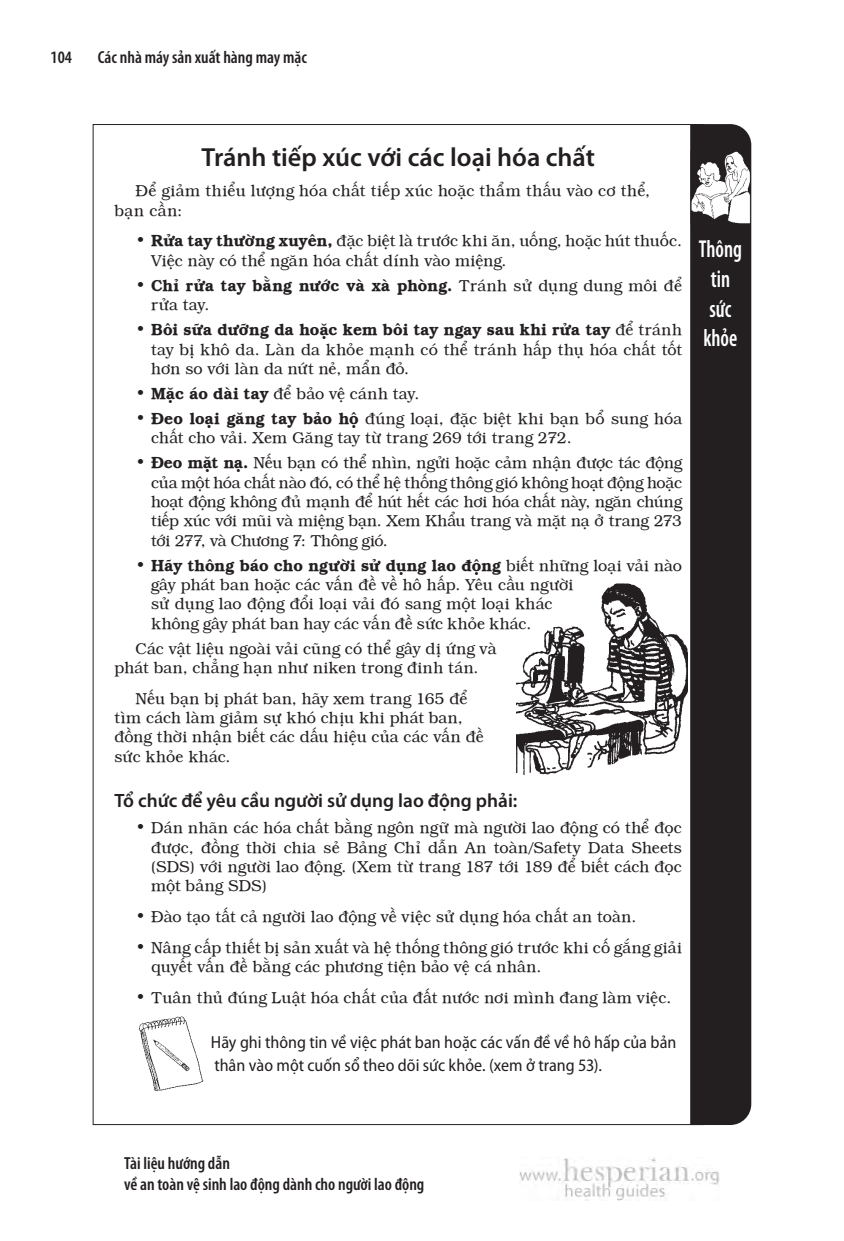
<style>
.page{position:relative;width:844px;height:1241px;background:#fff}
.page>*{position:absolute;margin:0;border:0;box-sizing:border-box;transform-origin:0 0}
.head_first_aid_box{font:600 26.25px "Myriad Pro";color:#231f20}
.Head_box_condensed{font:600 condensed 24.5px "Myriad Pro";color:#fff;scale:.85 1}
._4_head{font:600 19.25px "Myriad Pro";color:#231f20}
.health_notebook_text{font:semi-condensed 17.5px/22.8px "Myriad Pro";color:#231f20}
.t1{font:600 condensed 17.5px/21px "Myriad Pro";color:#231f20}
.body_info_box{font:16.1px/19.2px "UVN Sach Vo";letter-spacing:.01em;color:#231f20}
.t2{font:700 16.1px/19.2px "UVN Sach Vo";letter-spacing:.005em;color:#231f20}
.s1{font-size:17.5px}
.s2{font-weight:700}
.s3{font-weight:400;font-size:17.5px}
.s4{font-weight:400}
</style>
<div class="page">
<img style="left:519px;top:1157px;width:200px;height:43px">
<img style="left:516px;top:583px;width:171px;height:192px">
<img style="left:139px;top:1016px;width:65px;height:76px">
<div style="left:690px;top:124px;width:61px;height:1000px;background:#231f20"></div>
<img style="left:692px;top:152px;width:56px;height:70px">
<div style="left:690px;top:150px;width:60px;height:74px;border:1px solid #231f20"></div>
<p class="t1" style="left:51px;top:47px;width:23px">104</p>
<p class="t1" style="left:98px;top:47px;width:210px">Các nhà máy sản xuất hàng may mặc</p>
<p class="head_first_aid_box" style="left:201px;top:140px;width:395px">Tránh tiếp xúc với các loại hóa chất</p>
<p class="body_info_box" style="left:114px;top:180px;width:537px;text-indent:21px">Để giảm thiểu lượng hóa chất tiếp xúc hoặc thẩm thấu vào cơ thể, bạn cần:</p>
<p class="body_info_box" style="left:151px;top:230px;width:532px;text-indent:-16px"><span class="s1">•</span> <span class="s2">Rửa tay thường xuyên,</span> đặc biệt là trước khi ăn, uống, hoặc hút thuốc.<br>Việc này có thể ngăn hóa chất dính vào miệng.</p>
<p class="t2" style="left:151px;top:275px;width:532px;text-indent:-16px"><span class="s3">•</span> Chỉ rửa tay bằng nước và xà phòng. <span class="s4">Tránh sử dụng dung môi để rửa tay.</span></p>
<p class="body_info_box" style="left:151px;top:319px;width:532px;text-align:justify;text-indent:-16px"><span class="s1">•</span> <span class="s2">Bôi sữa dưỡng da hoặc kem bôi tay ngay sau khi rửa tay</span> để tránh tay bị khô da. Làn da khỏe mạnh có thể tránh hấp thụ hóa chất tốt hơn so với làn da nứt nẻ, mẩn đỏ.</p>
<p class="body_info_box" style="left:135px;top:382px;width:285px"><span class="s1">•</span> <span class="s2">Mặc áo dài tay</span> để bảo vệ cánh tay.</p>
<p class="body_info_box" style="left:151px;top:407px;width:532px;text-indent:-16px"><span class="s1">•</span> <span class="s2">Đeo loại găng tay bảo hộ</span> đúng loại, đặc biệt khi bạn bổ sung hóa chất cho vải. Xem Găng tay từ trang 269 tới trang 272.</p>
<p class="body_info_box" style="left:151px;top:452px;width:532px;text-align:justify;text-indent:-16px"><span class="s1">•</span> <span class="s2">Đeo mặt nạ.</span> Nếu bạn có thể nhìn, ngửi hoặc cảm nhận được tác động của một hóa chất nào đó, có thể hệ thống thông gió không hoạt động hoặc hoạt động không đủ mạnh để hút hết các hơi hóa chất này, ngăn chúng tiếp xúc với mũi và miệng bạn. Xem Khẩu trang và mặt nạ ở trang 273 tới 277, và Chương 7: Thông gió.</p>
<p class="body_info_box" style="left:151px;top:554px;width:532px;text-indent:-16px"><span class="s1">•</span> <span class="s2">Hãy thông báo cho người sử dụng lao động</span> biết những loại vải nào gây phát ban hoặc các vấn đề về hô hấp. Yêu cầu người<br>sử dụng lao động đổi loại vải đó sang một loại khác<br>không gây phát ban hay các vấn đề sức khỏe khác.</p>
<p class="body_info_box" style="left:114px;top:637px;width:383px;text-indent:21px">Các vật liệu ngoài vải cũng có thể gây dị ứng và phát ban, chẳng hạn như niken trong đinh tán.</p>
<p class="body_info_box" style="left:114px;top:687px;width:370px;text-indent:21px">Nếu bạn bị phát ban, hãy xem trang 165 để tìm cách làm giảm sự khó chịu khi phát ban, đồng thời nhận biết các dấu hiệu của các vấn đề sức khỏe khác.</p>
<p class="_4_head" style="left:114px;top:788px;width:404px">Tổ chức để yêu cầu người sử dụng lao động phải:</p>
<p class="body_info_box" style="left:151px;top:817px;width:532px;text-align:justify;text-indent:-16px"><span class="s1">•</span> Dán nhãn các hóa chất bằng ngôn ngữ mà người lao động có thể đọc được, đồng thời chia sẻ Bảng Chỉ dẫn An toàn/Safety Data Sheets (SDS) với người lao động. (Xem từ trang 187 tới 189 để biết cách đọc một bảng SDS)</p>
<p class="body_info_box" style="left:135px;top:905px;width:502px"><span class="s1">•</span> Đào tạo tất cả người lao động về việc sử dụng hóa chất an toàn.</p>
<p class="body_info_box" style="left:151px;top:936px;width:532px;text-indent:-16px"><span class="s1">•</span> Nâng cấp thiết bị sản xuất và hệ thống thông gió trước khi cố gắng giải quyết vấn đề bằng các phương tiện bảo vệ cá nhân.</p>
<p class="body_info_box" style="left:135px;top:987px;width:537px"><span class="s1">•</span> Tuân thủ đúng Luật hóa chất của đất nước nơi mình đang làm việc.</p>
<p class="health_notebook_text" style="left:211px;top:1030px;width:467px">Hãy ghi thông tin về việc phát ban hoặc các vấn đề về hô hấp của bản thân vào một cuốn sổ theo dõi sức khỏe. (xem ở trang 53).</p>
<p class="Head_box_condensed" style="left:698px;top:234px;width:52px">Thông</p>
<p class="Head_box_condensed" style="left:710px;top:263px;width:24px">tin</p>
<p class="Head_box_condensed" style="left:709px;top:293px;width:27px">sức</p>
<p class="Head_box_condensed" style="left:703px;top:323px;width:41px">khỏe</p>
<p class="t1" style="left:124px;top:1152px;width:302px">Tài liệu hướng dẫn<br>về an toàn vệ sinh lao động dành cho người lao động</p>
</div>
